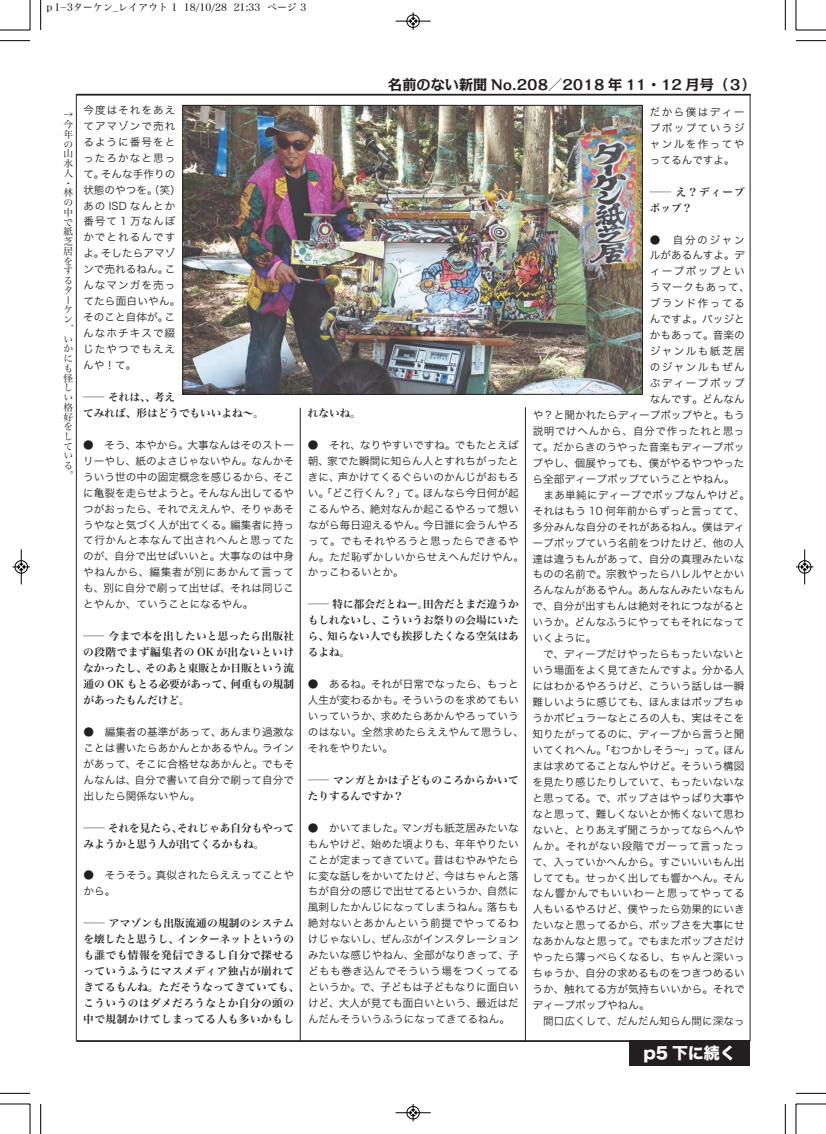
<style>
.page{position:relative;width:826px;height:1134px;background:#fff}
.page>*{position:absolute;margin:0;border:0;box-sizing:border-box;transform-origin:0 0}
.t1{font:16px "Hira Kaku Std W8";color:#fff}
.t2{font:700 14.12px "Kakumin Pro";color:#231f20}
.t3{font:10.62px/16px "Hira Kaku Pro W3";color:#231f20;text-align:justify}
.t4{font:10.62px/16px "Hira Min Pro W6";color:#231f20}
.t5{font:10.62px/16px "Hira Kaku Pro W3";letter-spacing:.09em;color:#231f20}
.t6{font:10.62px/16px "Hira Min Pro W6";letter-spacing:.045em;color:#231f20}
.t7{font:10.62px "Hira Kaku Pro W3";letter-spacing:.13em;color:#231f20}
.t8{font:10.62px "Hira Kaku Pro W3";letter-spacing:.055em;color:#231f20}
.t9{font:10.62px/16px "Hira Min Pro W6";letter-spacing:.025em;color:#231f20}
.t10{font:10.62px "Hira Kaku Pro W3";letter-spacing:.05em;color:#231f20}
.t11{font:10.62px "Hira Kaku Pro W3";letter-spacing:.025em;color:#231f20}
.t12{font:10px "Hira Min Pro W3";color:#000}
.t13{font:9.75px/9.8px "Hira Min Pro W3";color:#231f20;text-align:justify}
</style>
<div class="page">
<hr style="left:76px;top:94px;width:674px;height:2px;background:#231f20">
<hr style="left:76px;top:94px;width:1px;height:947px;background:#231f20">
<hr style="left:300px;top:408px;width:1px;height:633px;background:#231f20">
<hr style="left:525px;top:407px;width:1px;height:634px;background:#231f20">
<hr style="left:749px;top:95px;width:1px;height:946px;background:#231f20">
<hr style="left:76px;top:1040px;width:674px;height:2px;background:#231f20">
<img style="left:184px;top:107px;width:456px;height:285px">
<div style="left:182px;top:105px;width:460px;height:289px;border:1px solid #231f20"></div>
<div style="left:629px;top:1040px;width:120px;height:25px;background:#231f20"></div>
<hr style="left:40px;top:0;width:1px;height:30px;background:#000">
<hr style="left:0;top:40px;width:30px;height:1px;background:#000">
<hr style="left:785px;top:0;width:1px;height:30px;background:#000">
<hr style="left:795px;top:40px;width:30px;height:1px;background:#000">
<hr style="left:40px;top:1104px;width:1px;height:30px;background:#000">
<hr style="left:0;top:1093px;width:30px;height:1px;background:#000">
<hr style="left:785px;top:1104px;width:1px;height:30px;background:#000">
<hr style="left:795px;top:1093px;width:30px;height:1px;background:#000">
<hr style="left:30px;top:0;width:1px;height:30px;background:#000">
<hr style="left:0;top:30px;width:30px;height:1px;background:#000">
<hr style="left:795px;top:0;width:1px;height:30px;background:#000">
<hr style="left:795px;top:30px;width:30px;height:1px;background:#000">
<hr style="left:30px;top:1104px;width:1px;height:30px;background:#000">
<hr style="left:0;top:1103px;width:30px;height:1px;background:#000">
<hr style="left:795px;top:1104px;width:1px;height:30px;background:#000">
<hr style="left:795px;top:1103px;width:30px;height:1px;background:#000">
<div style="left:406px;top:14px;width:13px;height:14px;border:1px solid #fff;border-radius:50%"></div>
<hr style="left:395px;top:21px;width:35px;height:1px;background:#000">
<div style="left:406px;top:15px;width:13px;height:13px;border:1px solid #000;border-radius:50%"></div>
<svg style="left:410px;top:12px;width:6px;height:18px"></svg>
<hr style="left:395px;top:1112px;width:35px;height:1px;background:#000">
<div style="left:406px;top:1106px;width:13px;height:13px;border:1px solid #000;border-radius:50%"></div>
<svg style="left:410px;top:1104px;width:6px;height:17px"></svg>
<hr style="left:21px;top:549px;width:1px;height:35px;background:#000">
<div style="left:15px;top:560px;width:13px;height:13px;border:1px solid #000;border-radius:50%"></div>
<svg style="left:12px;top:564px;width:18px;height:6px"></svg>
<div style="left:797px;top:560px;width:14px;height:13px;border:1px solid #fff;border-radius:50%"></div>
<hr style="left:804px;top:549px;width:1px;height:35px;background:#000">
<div style="left:798px;top:560px;width:12px;height:13px;border:1px solid #000;border-radius:50%"></div>
<svg style="left:796px;top:564px;width:17px;height:6px"></svg>
<p class="t12" style="left:44px;top:-1px;width:263px">ｐ1−3ターケン_レイアウト 1 18/10/28 21:33 ページ 3</p>
<h2 class="t2" style="left:388px;top:73px;width:370px">名前のない新聞 No.208／2018 年 11・12 月号（３）</h2>
<p class="t13" style="left:63px;top:109px;width:11px">↑今年の山水人・林の中で紙芝居をするターケン．いかにも怪しい格好をしている。</p>
<p class="t5" style="left:83px;top:101px;width:99px">今度はそれをあえてアマゾンで売れるように番号をとったろかなと思って。そんな手作りの状態のやつを。（笑）あの ISD なんとか番号て 1 万なんぼかでとれるんですよ。そしたらアマゾンで売れるねん。こんなマンガを売ってたら面白いやん。そのこと自体が。こんなホチキスで綴じたやつでもええんや！て。</p>
<p class="t4" style="left:83px;top:388px;width:182px">── それは、、考え<br>てみれば、形はどうでもいいよね～。</p>
<p class="t3" style="left:83px;top:436px;width:212px">● そう、本やから。大事なんはそのストーリーやし、紙のよさじゃないやん。なんかそういう世の中の固定概念を感じるから、そこに亀裂を走らせようと。そんなん出してるやつがおったら、それでええんや、そりゃあそうやなと気づく人が出てくる。編集者に持って行かんと本なんて出されへんと思ってたのが、自分で出せばいいと。大事なのは中身やねんから、編集者が別にあかんて言っても、別に自分で刷って出せば、それは同じことやんか、ていうことになるやん。</p>
<p class="t4" style="left:83px;top:627px;width:212px;text-align:justify">── 今まで本を出したいと思ったら出版社の段階でまず編集者の OK が出ないといけなかったし、そのあと東販とか日販という流通の OK もとる必要があって、何重もの規制があったもんだけど。</p>
<p class="t3" style="left:83px;top:723px;width:212px">● 編集者の基準があって、あんまり過激なことは書いたらあかんとかあるやん。ラインがあって、そこに合格せなあかんと。でもそんなんは、自分で書いて自分で刷って自分で出したら関係ないやん。</p>
<p class="t4" style="left:83px;top:819px;width:212px">── それを見たら、それじゃあ自分もやってみようかと思う人が出てくるかもね。</p>
<p class="t3" style="left:83px;top:866px;width:212px">● そうそう。真似されたらええってことやから。</p>
<p class="t6" style="left:83px;top:914px;width:217px">── アマゾンも出版流通の規制のシステムを壊したと思うし、インターネットというのも誰でも情報を発信できるし自分で探せるっていうふうにマスメディア独占が崩れてきてるもんね。ただそうなってきていても、こういうのはダメだろうなとか自分の頭の中で規制かけてしまってる人も多いかもし</p>
<p class="t4" style="left:308px;top:404px;width:55px">れないね。</p>
<p class="t3" style="left:308px;top:436px;width:218px;text-align:left">● それ、なりやすいですね。でもたとえば朝、家でた瞬間に知らん人とすれちがったときに、声かけてくるぐらいのかんじがおもろい。「どこ行くん？」て。ほんなら今日何が起こるんやろ、絶対なんか起こるやろって想いながら毎日迎えるやん。今日誰に会うんやろって。でもそれやろうと思ったらできるやん。ただ恥ずかしいからせえへんだけやん。かっこわるいとか。</p>
<p class="t4" style="left:308px;top:595px;width:212px;text-align:justify">── 特に都会だとねー。田舎だとまだ違うかもしれないし、こういうお祭りの会場にいたら、知らない人でも挨拶したくなる空気はあるよね。</p>
<p class="t3" style="left:308px;top:675px;width:217px;text-align:left">● あるね。それが日常でなったら、もっと人生が変わるかも。そういうのを求めてもいいっていうか、求めたらあかんやろっていうのはない。全然求めたらええやんて思うし、それをやりたい。</p>
<p class="t9" style="left:308px;top:771px;width:212px">── マンガとかは子どものころからかいてたりするんですか？</p>
<p class="t3" style="left:308px;top:819px;width:212px">● かいてました。マンガも紙芝居みたいなもんやけど、始めた頃よりも、年年やりたいことが定まってきていて。昔はむやみやたらに変な話しをかいてたけど、今はちゃんと落ちが自分の感じで出せてるというか、自然に風刺したかんじになってしまうねん。落ちも絶対ないとあかんという前提でやってるわけじゃないし、ぜんぶがインスタレーションみたいな感じやねん、全部がなりきって、子どもも巻き込んでそういう場をつくってるというか。で、子どもは子どもなりに面白いけど、大人が見ても面白いという、最近はだんだんそういうふうになってきてるねん。</p>
<p class="t3" style="left:649px;top:103px;width:96px">だから僕はディープポップていうジャンルを作ってやってるんですよ。</p>
<p class="t4" style="left:649px;top:183px;width:96px">── え？ディープポップ？</p>
<p class="t3" style="left:649px;top:231px;width:96px">● 自分のジャン</p>
<p class="t3" style="left:649px;top:247px;width:96px">ルがあるんすよ。デ</p>
<p class="t7" style="left:649px;top:262px;width:96px">ィープポップとい</p>
<p class="t10" style="left:649px;top:278px;width:102px">うマークもあって、</p>
<p class="t7" style="left:649px;top:294px;width:96px">ブランド作ってる</p>
<p class="t3" style="left:649px;top:310px;width:96px">んですよ。バッジと</p>
<p class="t3" style="left:649px;top:326px;width:96px">かもあって。音楽の</p>
<p class="t7" style="left:649px;top:342px;width:96px">ジャンルも紙芝居</p>
<p class="t7" style="left:649px;top:358px;width:96px">のジャンルもぜん</p>
<p class="t7" style="left:649px;top:373px;width:96px">ぶディープポップ</p>
<p class="t3" style="left:649px;top:390px;width:96px">なんです。どんなん</p>
<p class="t3" style="left:532px;top:406px;width:213px">や？と聞かれたらディープポップやと。もう</p>
<p class="t8" style="left:532px;top:421px;width:213px">説明でけへんから、自分で作ったれと思っ</p>
<p class="t3" style="left:532px;top:438px;width:213px">て。だからきのうやった音楽もディープポッ</p>
<p class="t3" style="left:532px;top:454px;width:213px">プやし、個展やっても、僕がやるやつやった</p>
<p class="t3" style="left:532px;top:470px;width:203px">ら全部ディープポップていうことやねん。</p>
<p class="t11" style="left:543px;top:485px;width:208px">まあ単純にディープでポップなんやけど。</p>
<p class="t3" style="left:532px;top:502px;width:213px">それはもう 10 何年前からずっと言ってて、</p>
<p class="t3" style="left:532px;top:518px;width:213px">多分みんな自分のそれがあるねん。僕はディ</p>
<p class="t3" style="left:532px;top:534px;width:213px">ープポップていう名前をつけたけど、他の人</p>
<p class="t3" style="left:532px;top:550px;width:213px">達は違うもんがあって、自分の真理みたいな</p>
<p class="t3" style="left:532px;top:566px;width:213px">ものの名前で。宗教やったらハレルヤとかい</p>
<p class="t3" style="left:532px;top:581px;width:213px">ろんなんがあるやん。あんなんみたいなもん</p>
<p class="t3" style="left:532px;top:597px;width:213px">で、自分が出すもんは絶対それにつながると</p>
<p class="t3" style="left:532px;top:613px;width:213px">いうか。どんなふうにやってもそれになって</p>
<p class="t3" style="left:532px;top:629px;width:65px">いくように。</p>
<p class="t3" style="left:543px;top:645px;width:203px">で、ディープだけやったらもったいないと</p>
<p class="t3" style="left:532px;top:661px;width:213px">いう場面をよく見てきたんですよ。分かる人</p>
<p class="t3" style="left:532px;top:677px;width:213px">にはわかるやろうけど、こういう話しは一瞬</p>
<p class="t3" style="left:532px;top:693px;width:213px">難しいように感じても、ほんまはポップちゅ</p>
<p class="t3" style="left:532px;top:709px;width:213px">うかポピュラーなところの人も、実はそこを</p>
<p class="t3" style="left:532px;top:725px;width:213px">知りたがってるのに、ディープから言うと聞</p>
<p class="t3" style="left:532px;top:741px;width:213px">いてくれへん。「むつかしそう～」って。ほん</p>
<p class="t3" style="left:532px;top:757px;width:213px">まは求めてることなんやけど。そういう構図</p>
<p class="t3" style="left:532px;top:773px;width:213px">を見たり感じたりしていて、もったいないな</p>
<p class="t3" style="left:532px;top:789px;width:213px">と思ってる。で、ポップさはやっぱり大事や</p>
<p class="t3" style="left:532px;top:805px;width:213px">なと思って、難しくないとか怖くないて思わ</p>
<p class="t3" style="left:532px;top:821px;width:213px">ないと、とりあえず聞こうかってならへんや</p>
<p class="t8" style="left:532px;top:836px;width:213px">んか。それがない段階でガーって言ったっ</p>
<p class="t3" style="left:532px;top:853px;width:213px">て、入っていかへんから。すごいいいもん出</p>
<p class="t3" style="left:532px;top:868px;width:213px">してても。せっかく出しても響かへん。そん</p>
<p class="t10" style="left:532px;top:884px;width:213px">なん響かんでもいいわーと思ってやってる</p>
<p class="t3" style="left:532px;top:900px;width:213px">人もいるやろけど、僕やったら効果的にいき</p>
<p class="t3" style="left:532px;top:916px;width:213px">たいなと思ってるから、ポップさを大事にせ</p>
<p class="t3" style="left:532px;top:932px;width:213px">なあかんなと思って。でもまたポップさだけ</p>
<p class="t3" style="left:532px;top:948px;width:213px">やったら薄っぺらくなるし、ちゃんと深いっ</p>
<p class="t3" style="left:532px;top:964px;width:213px">ちゅうか、自分の求めるものをつきつめるい</p>
<p class="t3" style="left:532px;top:980px;width:213px">うか、触れてる方が気持ちいいから。それで</p>
<p class="t3" style="left:532px;top:996px;width:118px">ディープポップやねん。</p>
<p class="t3" style="left:543px;top:1012px;width:203px">間口広くして、だんだん知らん間に深なっ</p>
<h1 class="t1" style="left:643px;top:1044px;width:94px">p5 下に続く</h1>
</div>
